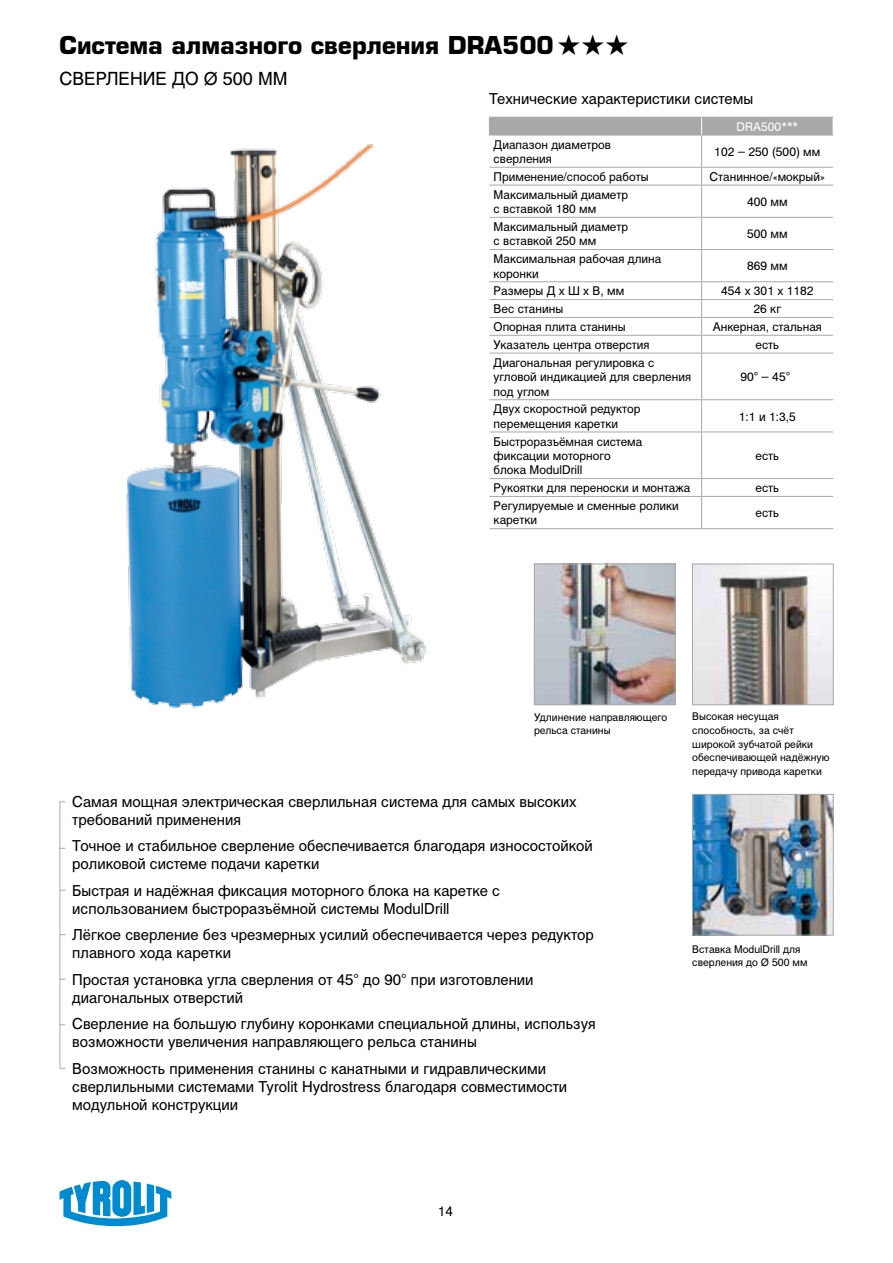
<style>
.page{position:relative;width:893px;height:1263px;background:#fff}
.page>*{position:absolute;margin:0;border:0;box-sizing:border-box;transform-origin:0 0}
.t1{font:700 24px "Europe";color:#000}
.t2{font:18px "Cyrvetica";color:#000}
.t3{font:15px/18px "Cyrvetica";color:#000}
.t4{font:13.5px "Cyrvetica";color:#000}
.t5{font:12px/14.4px "Cyrvetica";color:#000}
.t6{font:12px "Cyrvetica";color:#fff}
.t7{font:10.5px/13.5px "Cyrvetica";color:#000}
.s1{font-family:"Adobe Heiti Std";font-weight:400}
.s2{font-family:"Arial"}
</style>
<div class="page">
<img style="left:694px;top:796px;width:137px;height:137px">
<div style="left:692px;top:794px;width:141px;height:141px;border:1px solid #a7a8aa"></div>
<img style="left:694px;top:566px;width:137px;height:137px">
<div style="left:692px;top:564px;width:141px;height:141px;border:1px solid #a7a8aa"></div>
<img style="left:536px;top:566px;width:137px;height:137px">
<div style="left:534px;top:564px;width:141px;height:141px;border:1px solid #a7a8aa"></div>
<img style="left:126px;top:144px;width:301px;height:564px">
<div style="left:60px;top:801px;width:6px;height:268px;border:1px solid #a7a8aa"></div>
<hr style="left:489px;top:135px;width:213px;height:1px;background:#a7a8aa">
<hr style="left:702px;top:135px;width:131px;height:1px;background:#a7a8aa">
<hr style="left:701px;top:135px;width:1px;height:32px;background:#a7a8aa">
<hr style="left:489px;top:167px;width:213px;height:1px;background:#a7a8aa">
<hr style="left:702px;top:167px;width:131px;height:1px;background:#a7a8aa">
<svg style="left:701px;top:168px;width:1px;height:17px"></svg>
<hr style="left:489px;top:185px;width:213px;height:1px;background:#a7a8aa">
<hr style="left:702px;top:185px;width:131px;height:1px;background:#a7a8aa">
<hr style="left:701px;top:185px;width:1px;height:32px;background:#a7a8aa">
<hr style="left:489px;top:217px;width:213px;height:1px;background:#a7a8aa">
<hr style="left:702px;top:217px;width:131px;height:1px;background:#a7a8aa">
<hr style="left:701px;top:218px;width:1px;height:31px;background:#a7a8aa">
<hr style="left:489px;top:249px;width:213px;height:1px;background:#a7a8aa">
<hr style="left:702px;top:249px;width:131px;height:1px;background:#a7a8aa">
<hr style="left:701px;top:250px;width:1px;height:31px;background:#a7a8aa">
<hr style="left:489px;top:281px;width:213px;height:1px;background:#a7a8aa">
<hr style="left:702px;top:281px;width:131px;height:1px;background:#a7a8aa">
<hr style="left:489px;top:299px;width:213px;height:1px;background:#a7a8aa">
<hr style="left:702px;top:299px;width:131px;height:1px;background:#a7a8aa">
<hr style="left:489px;top:317px;width:213px;height:1px;background:#a7a8aa">
<hr style="left:702px;top:317px;width:131px;height:1px;background:#a7a8aa">
<hr style="left:489px;top:335px;width:213px;height:1px;background:#a7a8aa">
<hr style="left:702px;top:335px;width:131px;height:1px;background:#a7a8aa">
<hr style="left:489px;top:353px;width:213px;height:1px;background:#a7a8aa">
<hr style="left:702px;top:353px;width:131px;height:1px;background:#a7a8aa">
<hr style="left:701px;top:353px;width:1px;height:46px;background:#a7a8aa">
<hr style="left:489px;top:399px;width:213px;height:1px;background:#a7a8aa">
<hr style="left:702px;top:399px;width:131px;height:1px;background:#a7a8aa">
<hr style="left:701px;top:400px;width:1px;height:32px;background:#a7a8aa">
<hr style="left:489px;top:432px;width:213px;height:1px;background:#a7a8aa">
<hr style="left:702px;top:432px;width:131px;height:1px;background:#a7a8aa">
<hr style="left:701px;top:432px;width:1px;height:46px;background:#a7a8aa">
<hr style="left:489px;top:478px;width:213px;height:1px;background:#a7a8aa">
<hr style="left:702px;top:478px;width:131px;height:1px;background:#a7a8aa">
<svg style="left:701px;top:479px;width:1px;height:17px"></svg>
<hr style="left:489px;top:496px;width:213px;height:1px;background:#a7a8aa">
<hr style="left:702px;top:496px;width:131px;height:1px;background:#a7a8aa">
<hr style="left:701px;top:497px;width:1px;height:31px;background:#a7a8aa">
<div style="left:489px;top:117px;width:345px;height:18px;background:#a7a8aa"></div>
<svg style="left:701px;top:282px;width:1px;height:71px"></svg>
<hr style="left:489px;top:528px;width:213px;height:1px;background:#a7a8aa">
<hr style="left:702px;top:528px;width:131px;height:1px;background:#a7a8aa">
<svg style="left:60px;top:1180px;width:111px;height:46px"></svg>
<h1 class="t1" style="left:60px;top:31px;width:571px">Система алмазного сверления DRA500<span class="s1">★★★</span></h1>
<p class="t2" style="left:60px;top:69px;width:230px">СВЕРЛЕНИЕ ДО <span class="s2">Ø</span> 500 ММ</p>
<p class="t3" style="left:489px;top:89px;width:266px">Технические характеристики системы</p>
<p class="t6" style="left:736px;top:120px;width:63px">DRA500***</p>
<p class="t5" style="left:494px;top:137px;width:119px">Диапазон диаметров сверления</p>
<p class="t5" style="left:714px;top:144px;width:108px">102 – 250 (500) мм</p>
<p class="t5" style="left:494px;top:169px;width:156px">Применение/способ работы</p>
<p class="t5" style="left:710px;top:169px;width:117px">Станинное/«мокрый»</p>
<p class="t5" style="left:494px;top:187px;width:136px">Максимальный диаметр с вставкой 180 мм</p>
<p class="t5" style="left:747px;top:195px;width:42px">400 мм</p>
<p class="t5" style="left:494px;top:220px;width:136px">Максимальный диаметр с вставкой 250 мм</p>
<p class="t5" style="left:747px;top:227px;width:42px">500 мм</p>
<p class="t5" style="left:494px;top:252px;width:169px">Максимальная рабочая длина коронки</p>
<p class="t5" style="left:747px;top:259px;width:42px">869 мм</p>
<p class="t5" style="left:494px;top:284px;width:132px">Размеры Д х Ш х В, мм</p>
<p class="t5" style="left:721px;top:284px;width:94px">454 х 301 х 1182</p>
<p class="t5" style="left:494px;top:302px;width:71px">Вес станины</p>
<p class="t5" style="left:753px;top:302px;width:29px">26 кг</p>
<p class="t5" style="left:494px;top:320px;width:134px">Опорная плита станины</p>
<p class="t5" style="left:713px;top:320px;width:111px">Анкерная, стальная</p>
<p class="t5" style="left:494px;top:337px;width:157px">Указатель центра отверстия</p>
<p class="t5" style="left:755px;top:337px;width:25px">есть</p>
<p class="t5" style="left:494px;top:355px;width:199px">Диагональная регулировка с угловой индикацией для сверления под углом</p>
<p class="t5" style="left:740px;top:370px;width:51px">90° – 45°</p>
<p class="t5" style="left:494px;top:402px;width:148px">Двух скоростной редуктор перемещения каретки</p>
<p class="t5" style="left:739px;top:409px;width:58px">1:1 и 1:3,5</p>
<p class="t5" style="left:494px;top:434px;width:150px">Быстроразъёмная система фиксации моторного блока ModulDrill</p>
<p class="t5" style="left:755px;top:449px;width:25px">есть</p>
<p class="t5" style="left:494px;top:481px;width:198px">Рукоятки для переноски и монтажа</p>
<p class="t5" style="left:755px;top:481px;width:25px">есть</p>
<p class="t5" style="left:494px;top:499px;width:187px">Регулируемые и сменные ролики каретки</p>
<p class="t5" style="left:755px;top:506px;width:25px">есть</p>
<p class="t7" style="left:534px;top:710px;width:135px">Удлинение направляющего рельса станины</p>
<p class="t3" style="left:72px;top:793px;width:506px">Самая мощная электрическая сверлильная система для самых высоких требований применения</p>
<p class="t3" style="left:72px;top:837px;width:522px">Точное и стабильное сверление обеспечивается благодаря износостойкой роликовой системе подачи каретки</p>
<p class="t3" style="left:72px;top:882px;width:429px">Быстрая и надёжная фиксация моторного блока на каретке с использованием быстроразъёмной системы ModulDrill</p>
<p class="t3" style="left:72px;top:926px;width:523px">Лёгкое сверление без чрезмерных усилий обеспечивается через редуктор плавного хода каретки</p>
<p class="t3" style="left:72px;top:971px;width:463px">Простая установка угла сверления от 45° до 90° при изготовлении диагональных отверстий</p>
<p class="t3" style="left:72px;top:1015px;width:525px">Сверление на большую глубину коронками специальной длины, используя возможности увеличения направляющего рельса станины</p>
<p class="t3" style="left:72px;top:1060px;width:496px">Возможность применения станины с канатными и гидравлическими сверлильными системами Tyrolit Hydrostress благодаря совместимости модульной конструкции</p>
<p class="t7" style="left:692px;top:710px;width:139px">Высокая несущая способность, за счёт широкой зубчатой рейки обеспечивающей надёжную передачу привода каретки</p>
<p class="t7" style="left:692px;top:942px;width:117px">Вставка ModulDrill для сверления до <span class="s2">Ø</span> 500 мм</p>
<p class="t4" style="left:438px;top:1204px;width:17px">14</p>
</div>
